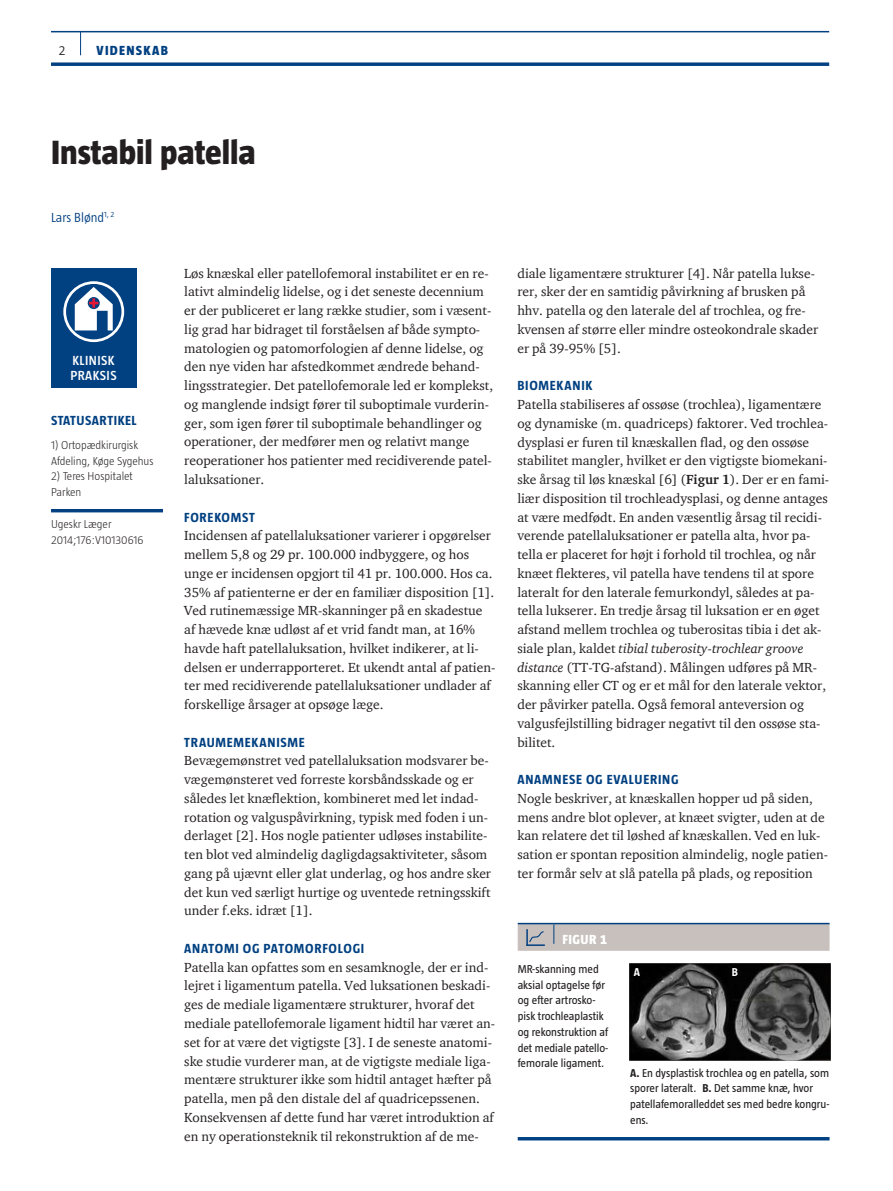
<style>
.page{position:relative;width:893px;height:1191px;background:#fff}
.page>*{position:absolute;margin:0;border:0;box-sizing:border-box;transform-origin:0 0}
.t1{font:800 34.5px "Taz";color:#231f20}
.t2{font:13.5px/18.8px "ITC Charter Com";color:#231f20}
.t3{font:700 13.5px "Taz";letter-spacing:.05em;color:#014081}
.t4{font:600 13.5px/15px "Taz";letter-spacing:.035em;color:#fff}
.t5{font:300 13.5px "Taz";color:#014081}
.t6{font:800 13.5px "Taz";letter-spacing:.095em;color:#014081}
.t7{font:800 13.5px "Taz";color:#fff}
.t8{font:300 13.5px "Taz";color:#231f20}
.t9{font:11.7px/15.8px "Taz";color:#231f20}
.t10{font:300 11.7px/15.8px "Taz";color:#231f20}
.t11{font:700 11.7px "Taz";color:#fff}
.s1{font-weight:700}
.s2{font-style:italic}
</style>
<div class="page">
<hr style="left:51px;top:31px;width:778px;height:1px;background:#014081">
<svg style="left:51px;top:62px;width:778px;height:4px;background:#235991"></svg>
<svg style="left:80px;top:32px;width:1px;height:23px"></svg>
<hr style="left:51px;top:509px;width:112px;height:3px;background:#014081">
<div style="left:51px;top:269px;width:85px;height:119px;background:#014081"></div>
<svg style="left:65px;top:282px;width:58px;height:59px"></svg>
<div style="left:63px;top:281px;width:61px;height:61px;border:3px solid #fff;border-radius:50%"></div>
<svg style="left:75px;top:287px;width:38px;height:43px"></svg>
<hr style="left:518px;top:922px;width:36px;height:2px;background:#014081">
<hr style="left:554px;top:922px;width:275px;height:2px;background:#014081">
<svg style="left:518px;top:923px;width:311px;height:27px;background:#bbb8b8"></svg>
<img style="left:630px;top:963px;width:200px;height:97px">
<hr style="left:518px;top:1137px;width:311px;height:3px;background:#014081">
<p class="t8" style="left:59px;top:43px;width:8px">2</p>
<p class="t6" style="left:97px;top:43px;width:73px">VIDENSKAB</p>
<h1 class="t1" style="left:51px;top:133px;width:206px">Instabil patella</h1>
<p class="t5" style="left:51px;top:209px;width:65px">Lars Blønd<sup>1,</sup> <sup>2</sup></p>
<p class="t4" style="left:70px;top:352px;width:48px">KLINISK<br>PRAKSIS</p>
<p class="t3" style="left:51px;top:412px;width:87px">STATUSARTIKEL</p>
<p class="t10" style="left:51px;top:437px;width:104px">1) Ortopædkirurgisk<br>Afdeling, Køge Sygehus</p>
<p class="t10" style="left:51px;top:468px;width:83px">2) Teres Hospitalet<br>Parken</p>
<p class="t10" style="left:51px;top:516px;width:94px">Ugeskr Læger<br>2014;176:V10130616</p>
<p class="t2" style="left:184px;top:263px;width:310px">Løs knæskal eller patellofemoral instabilitet er en re&shy;lativt almindelig lidelse, og i det seneste decennium er der publiceret er lang række studier, som i væsent&shy;lig grad har bidraget til forståelsen af både sympto&shy;matologien og patomorfologien af denne lidelse, og den nye viden har afstedkommet ændrede behand&shy;lingsstrategier. Det patellofemorale led er komplekst, og manglende indsigt fører til suboptimale vurderin&shy;ger, som igen fører til suboptimale behandlinger og operationer, der medfører men og relativt mange reoperationer hos patienter med recidiverende patel&shy;laluksationer.</p>
<p class="t3" style="left:184px;top:509px;width:72px">FOREKOMST</p>
<p class="t2" style="left:184px;top:526px;width:313px">Incidensen af patellaluksationer varierer i opgørelser mellem 5,8 og 29 pr. 100.000 indbyggere, og hos unge er incidensen opgjort til 41 pr. 100.000. Hos ca.<br>35% af patienterne er der en familiær disposition [1].<br>Ved rutinemæssige MR-skanninger på en skadestue af hævede knæ udløst af et vrid fandt man, at 16% havde haft patellaluksation, hvilket indikerer, at li&shy;delsen er underrapporteret. Et ukendt antal af patien&shy;ter med recidiverende patellaluksationer undlader af forskellige årsager at opsøge læge.</p>
<p class="t3" style="left:184px;top:734px;width:122px">TRAUMEMEKANISME</p>
<p class="t2" style="left:184px;top:751px;width:308px">Bevægemønstret ved patellaluksation modsvarer be&shy;vægemønsteret ved forreste korsbåndsskade og er således let knæflektion, kombineret med let indad&shy;rotation og valguspåvirkning, typisk med foden i un&shy;derlaget [2]. Hos nogle patienter udløses instabilite&shy;ten blot ved almindelig dagligdagsaktiviteter, såsom gang på ujævnt eller glat underlag, og hos andre sker det kun ved særligt hurtige og uventede retningsskift under f.eks. idræt [1].</p>
<p class="t3" style="left:184px;top:940px;width:182px">ANATOMI OG PATOMORFOLOGI</p>
<p class="t2" style="left:184px;top:957px;width:312px">Patella kan opfattes som en sesamknogle, der er ind&shy;lejret i ligamentum patella. Ved luksationen beskadi&shy;ges de mediale ligamentære strukturer, hvoraf det mediale patellofemorale ligament hidtil har været an&shy;set for at være det vigtigste [3]. I de seneste anatomi&shy;ske studie vurderer man, at de vigtigste mediale liga&shy;mentære strukturer ikke som hidtil antaget hæfter på patella, men på den distale del af quadricepssenen.<br>Konsekvensen af dette fund har været introduktion af en ny operationsteknik til rekonstruktion af de me-</p>
<p class="t2" style="left:517px;top:263px;width:302px">diale ligamentære strukturer [4]. Når patella lukse&shy;rer, sker der en samtidig påvirkning af brusken på hhv. patella og den laterale del af trochlea, og fre&shy;kvensen af større eller mindre osteokondrale skader er på 39-95% [5].</p>
<p class="t3" style="left:517px;top:378px;width:76px">BIOMEKANIK</p>
<p class="t2" style="left:517px;top:395px;width:313px">Patella stabiliseres af ossøse (trochlea), ligamentære og dynamiske (m. quadriceps) faktorer. Ved trochlea&shy;dysplasi er furen til knæskallen flad, og den ossøse stabilitet mangler, hvilket er den vigtigste biomekani&shy;ske årsag til løs knæskal [6] (<span class="s1">Figur 1</span>). Der er en fami&shy;liær disposition til trochleadysplasi, og denne antages at være medfødt. En anden væsentlig årsag til recidi&shy;verende patellaluksationer er patella alta, hvor pa&shy;tella er placeret for højt i forhold til trochlea, og når knæet flekteres, vil patella have tendens til at spore lateralt for den laterale femurkondyl, således at pa&shy;tella lukserer. En tredje årsag til luksation er en øget afstand mellem trochlea og tuberositas tibia i det ak&shy;siale plan, kaldet <span class="s2">tibial tuberosity-trochlear groove distance</span> (TT-TG-afstand). Målingen udføres på MR&shy;skanning eller CT og er et mål for den laterale vektor, der påvirker patella. Også femoral anteversion og valgusfejlstilling bidrager negativt til den ossøse sta&shy;bilitet.</p>
<p class="t3" style="left:517px;top:772px;width:163px">ANAMNESE OG EVALUERING</p>
<p class="t2" style="left:517px;top:788px;width:312px">Nogle beskriver, at knæskallen hopper ud på siden, mens andre blot oplever, at knæet svigter, uden at de kan relatere det til løshed af knæskallen. Ved en luk&shy;sation er spontan reposition almindelig, nogle patien&shy;ter formår selv at slå patella på plads, og reposition</p>
<p class="t7" style="left:562px;top:931px;width:46px">Figur 1</p>
<p class="t9" style="left:518px;top:961px;width:92px">MR-skanning med aksial optagelse før og efter artrosko&shy;pisk trochleaplastik og rekonstruktion af det mediale patello&shy;femorale ligament.</p>
<p class="t11" style="left:634px;top:965px;width:8px">A</p>
<p class="t11" style="left:732px;top:965px;width:8px">B</p>
<p class="t9" style="left:630px;top:1064px;width:201px"><span class="s1">A.</span> En dysplastisk trochlea og en patella, som sporer lateralt. <span class="s1">B.</span> Det samme knæ, hvor patellafemoralleddet ses med bedre kongru&shy;ens.</p>
</div>
